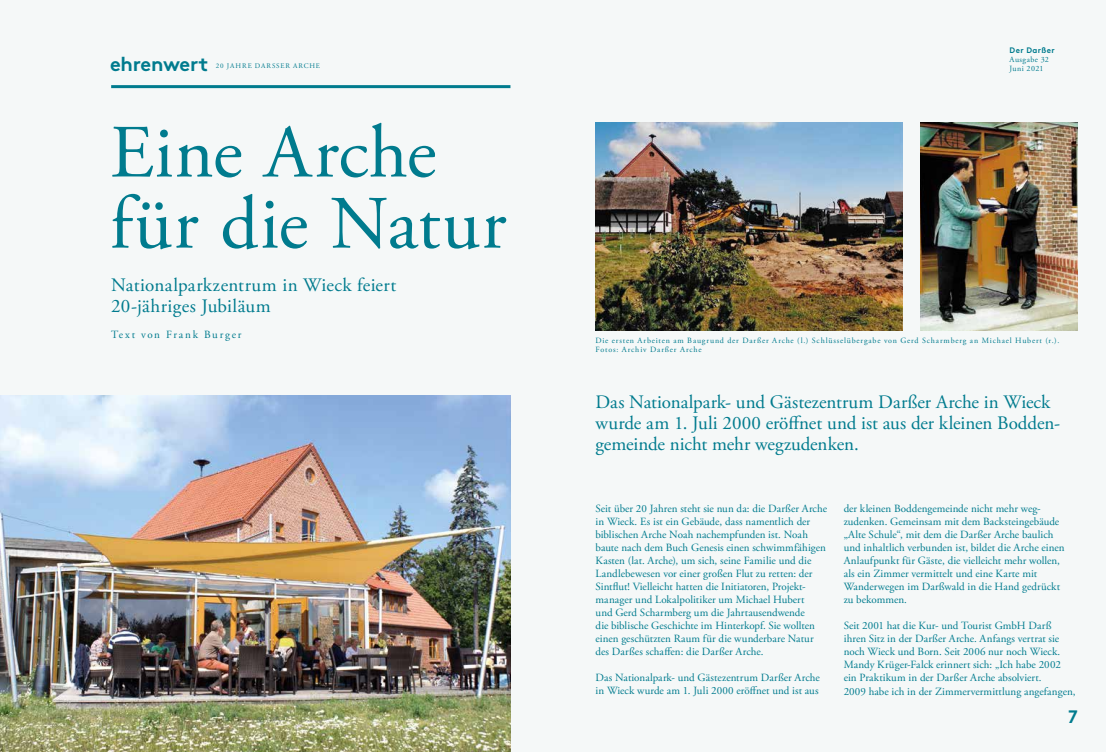
<style>
.page{position:relative;width:1106px;height:752px;background:#fff}
.page>*{position:absolute;margin:0;border:0;box-sizing:border-box;transform-origin:0 0}
.t1{font:75px/71px "Adobe Garamond Pro";letter-spacing:.01em;color:#007b8e}
.t2{font:20px "Brown Std Bold Alt";letter-spacing:-.01em;color:#007b8e}
.t3{font:19px/21px "Adobe Garamond Pro";letter-spacing:.005em;color:#007b8e}
.t4{font:18px "Brown Std Bold Alt";color:#007b8e}
.t5{font:11px/13px "Adobe Garamond Pro";letter-spacing:.005em;color:#007b8e}
.t6{font:11px "Adobe Garamond Pro";letter-spacing:.155em;color:#007b8e}
.t7{font:8px/9px "Adobe Garamond Pro";letter-spacing:.105em;color:#007b8e}
.t8{font:8px "Brown Std Bold Alt";letter-spacing:.055em;color:#007b8e}
.t9{font:8px "Adobe Garamond Pro";letter-spacing:.055em;color:#007b8e}
.t10{font:8px "Adobe Garamond Pro";letter-spacing:.05em;color:#007b8e}
.t11{font:7px "Adobe Garamond Pro";letter-spacing:.125em;color:#007b8e}
</style>
<div class="page">
<div style="left:0;top:0;width:1106px;height:751px;background:#f5f8f8"></div>
<hr style="left:111px;top:85px;width:399px;height:3px;background:#007b8e">
<img style="left:0;top:395px;width:510px;height:356px">
<img style="left:595px;top:123px;width:307px;height:207px">
<img style="left:920px;top:123px;width:157px;height:207px">
<p class="t8" style="left:1009px;top:45px;width:47px">Der Darßer</p>
<p class="t9" style="left:1009px;top:54px;width:41px">Ausgabe 32</p>
<h2 class="t2" style="left:110px;top:52px;width:100px">ehrenwert</h2>
<p class="t10" style="left:1009px;top:63px;width:35px">Juni 2021</p>
<p class="t11" style="left:216px;top:61px;width:106px">20 JAHRE DARSSER ARCHE</p>
<h1 class="t1" style="left:110px;top:120px;width:398px">Eine Arche für die Natur</h1>
<h3 class="t3" style="left:111px;top:275px;width:286px">Nationalparkzentrum in Wieck feiert<br>20-jähriges Jubiläum</h3>
<p class="t6" style="left:111px;top:328px;width:132px">Text von Frank Burger</p>
<p class="t7" style="left:595px;top:336px;width:465px">Die ersten Arbeiten am Baugrund der Darßer Arche (l.) Schlüsselübergabe von Gerd Scharmberg an Michael Hubert (r.).<br>Fotos: Archiv Darßer Arche</p>
<h3 class="t3" style="left:595px;top:392px;width:466px">Das Nationalpark- und Gästezentrum Darßer Arche in Wieck wurde am 1. Juli 2000 eröffnet und ist aus der kleinen Bodden&shy;gemeinde nicht mehr wegzudenken.</h3>
<p class="t5" style="left:595px;top:502px;width:233px">Seit über 20 Jahren steht sie nun da: die Darßer Arche in Wieck. Es ist ein Gebäude, dass namentlich der biblischen Arche Noah nachempfunden ist. Noah baute nach dem Buch Genesis einen schwimmfähigen Kasten (lat. Arche), um sich, seine Familie und die Landlebewesen vor einer großen Flut zu retten: der Sintflut! Vielleicht hatten die Initiatoren, Projekt&shy;manager und Lokalpolitiker um Michael Hubert<br>und Gerd Scharmberg um die Jahrtausendwende<br>die biblische Geschichte im Hinterkopf. Sie wollten einen geschützten Raum für die wunderbare Natur des Darßes schaffen: die Darßer Arche.</p>
<p class="t5" style="left:595px;top:671px;width:226px">Das Nationalpark- und Gästezentrum Darßer Arche in Wieck wurde am 1. Juli 2000 eröffnet und ist aus</p>
<p class="t5" style="left:843px;top:502px;width:222px">der kleinen Boddengemeinde nicht mehr weg&shy;zudenken. Gemeinsam mit dem Backsteingebäude „Alte Schule“, mit dem die Darßer Arche baulich und inhaltlich verbunden ist, bildet die Arche einen Anlaufpunkt für Gäste, die vielleicht mehr wollen, als ein Zimmer vermittelt und eine Karte mit Wanderwegen im Darßwald in die Hand gedrückt zu bekommen.</p>
<p class="t5" style="left:843px;top:619px;width:233px">Seit 2001 hat die Kur- und Tourist GmbH Darß ihren Sitz in der Darßer Arche. Anfangs vertrat sie noch Wieck und Born. Seit 2006 nur noch Wieck.<br>Mandy Krüger-Falck erinnert sich: „Ich habe 2002 ein Praktikum in der Darßer Arche absolviert.<br>2009 habe ich in der Zimmervermittlung angefangen,</p>
<h3 class="t4" style="left:1068px;top:705px;width:11px">7</h3>
</div>
